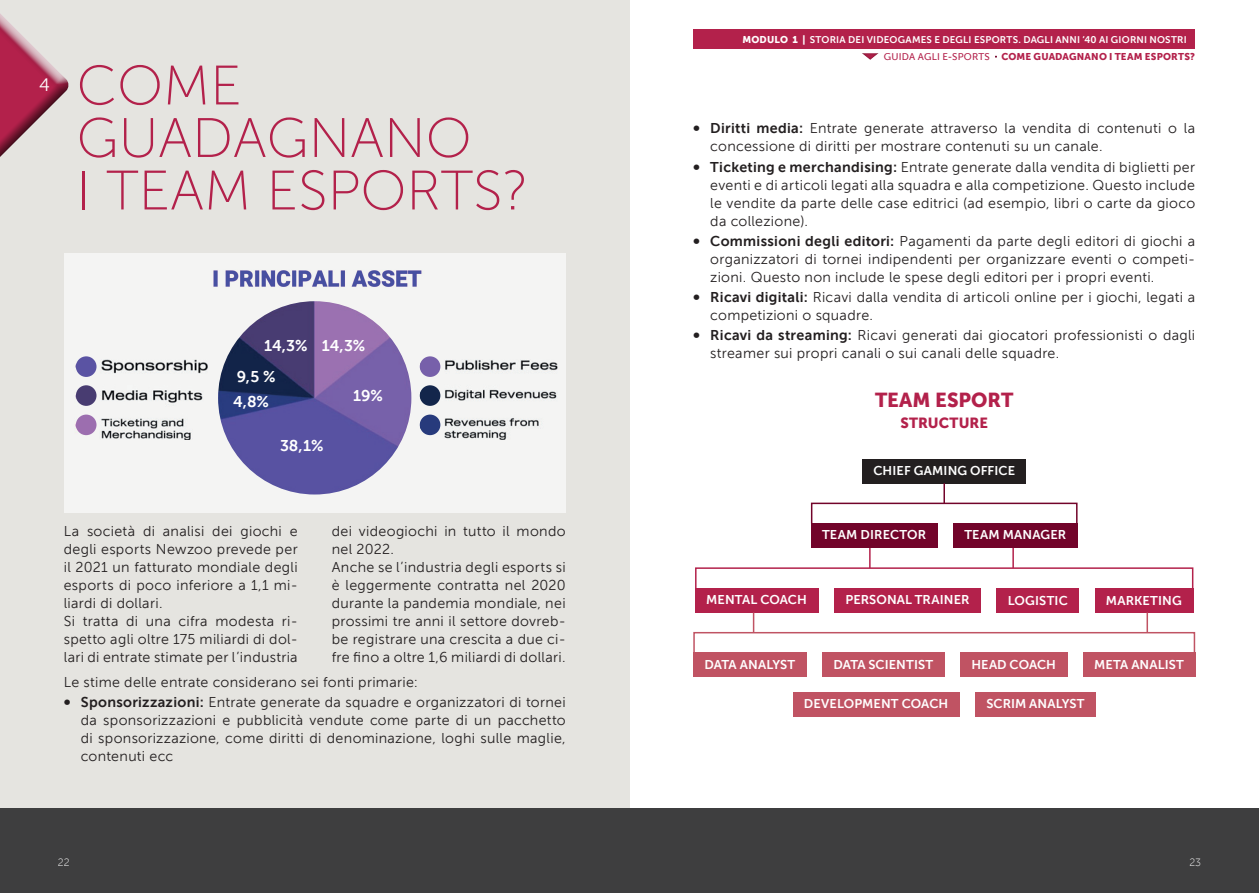
<style>
.page{position:relative;width:1259px;height:893px;background:#fff}
.page>*{position:absolute;margin:0;border:0;box-sizing:border-box;transform-origin:0 0}
.t1{font:55.5px/52.5px "Museo Sans 100";color:#b3214b}
.t2{font:19.95px "Museo Sans 900";color:#b3214b}
.t3{font:18px "Museo Sans 300";color:#fff}
.t4{font:15.75px/31.3px "Museo Sans 700";letter-spacing:-.005em;color:#fff}
.t5{font:14.55px "Museo Sans 900";letter-spacing:.005em;color:#b3214b}
.t6{font:14.25px/18px "Museo Sans 300";letter-spacing:.02em;color:#231f20}
.t7{font:12.75px "Museo Sans 700";letter-spacing:.01em;color:#fff}
.t8{font:10.5px "Museo Sans 100";color:#fff}
.t9{font:9.75px "Museo Sans 700";letter-spacing:.02em;color:#fff}
.t10{font:9.75px "Museo Sans 900";letter-spacing:.02em;color:#b3214b}
.s1{font-family:"Museo Sans 700";font-size:16.5px}
.s2{font-family:"Museo Sans 700"}
.s3{font-family:"Museo Sans 900"}
.s4{font-family:"Museo Sans 500"}
</style>
<div class="page">
<div style="left:0;top:0;width:629px;height:893px;background:#e5e4e0"></div>
<svg style="left:0;top:14px;width:69px;height:143px"></svg>
<div style="left:861px;top:52px;width:19px;height:10px;background:#231f20;opacity:.4"></div>
<div style="left:862px;top:459px;width:164px;height:24px;background:#231f20"></div>
<div style="left:811px;top:523px;width:126px;height:24px;background:#72042a"></div>
<div style="left:953px;top:523px;width:124px;height:25px;background:#72042a"></div>
<div style="left:695px;top:588px;width:123px;height:25px;background:#b3214b"></div>
<div style="left:834px;top:588px;width:147px;height:24px;background:#b3214b"></div>
<div style="left:996px;top:589px;width:83px;height:24px;background:#b3214b"></div>
<div style="left:1094px;top:589px;width:99px;height:24px;background:#b3214b"></div>
<div style="left:811px;top:503px;width:266px;height:21px;border:2px solid #72042a"></div>
<hr style="left:943px;top:483px;width:2px;height:20px;background:#72042a">
<div style="left:695px;top:567px;width:498px;height:22px;border:2px solid #b3214b"></div>
<svg style="left:869px;top:548px;width:1px;height:20px"></svg>
<hr style="left:1012px;top:548px;width:2px;height:20px;background:#b3214b">
<div style="left:693px;top:632px;width:502px;height:21px;border:2px solid #c05363"></div>
<svg style="left:753px;top:612px;width:1px;height:21px"></svg>
<hr style="left:1146px;top:612px;width:2px;height:21px;background:#c05363">
<div style="left:822px;top:653px;width:122px;height:24px;background:#c05363"></div>
<div style="left:960px;top:653px;width:107px;height:24px;background:#c05363"></div>
<div style="left:1083px;top:653px;width:112px;height:24px;background:#c05363"></div>
<div style="left:792px;top:692px;width:167px;height:24px;background:#c05363"></div>
<div style="left:975px;top:692px;width:120px;height:24px;background:#c05363"></div>
<div style="left:693px;top:653px;width:113px;height:24px;background:#c05363"></div>
<div style="left:64px;top:254px;width:502px;height:259px;background:#f4f4f3"></div>
<img style="left:213px;top:270px;width:209px;height:17px">
<img style="left:420px;top:360px;width:137px;height:79px">
<div style="left:420px;top:415px;width:20px;height:20px;background:#273a7c;border-radius:50%"></div>
<div style="left:420px;top:385px;width:20px;height:21px;background:#13264b;border-radius:50%"></div>
<div style="left:420px;top:356px;width:20px;height:21px;background:#7760aa;border-radius:50%"></div>
<img style="left:75px;top:360px;width:133px;height:79px">
<div style="left:76px;top:356px;width:20px;height:21px;background:#5a53a3;border-radius:50%"></div>
<div style="left:76px;top:415px;width:20px;height:20px;background:#9c6eaf;border-radius:50%"></div>
<div style="left:76px;top:385px;width:20px;height:21px;background:#483c71;border-radius:50%"></div>
<img style="left:218px;top:301px;width:193px;height:193px;border-radius:97px">
<div style="left:693px;top:30px;width:502px;height:19px;background:#b3214b"></div>
<div style="left:0;top:808px;width:1259px;height:85px;background:#3e3e3f"></div>
<p class="t3" style="left:39px;top:75px;width:12px">4</p>
<h1 class="t1" style="left:77px;top:60px;width:453px">COME<br>GUADAGNANO<br>I TEAM ESPORTS?</h1>
<p class="t4" style="left:237px;top:329px;width:130px;text-indent:27px">14,3% 14,3%<br>9,5 %</p>
<p class="t4" style="left:233px;top:386px;width:37px">4,8%</p>
<p class="t4" style="left:280px;top:430px;width:45px">38,1%</p>
<p class="t4" style="left:353px;top:380px;width:31px">19%</p>
<p class="t6" style="left:64px;top:522px;width:235px">La società di analisi dei giochi e degli esports Newzoo prevede per il 2021 un fatturato mondiale degli esports di poco inferiore a 1,1 mi&shy;liardi di dollari.<br>Si tratta di una cifra modesta ri&shy;spetto agli oltre 175 miliardi di dol&shy;lari di entrate stimate per l’industria</p>
<p class="t6" style="left:332px;top:522px;width:235px">dei videogiochi in tutto il mondo nel 2022.<br>Anche se l’industria degli esports si è leggermente contratta nel 2020 durante la pandemia mondiale, nei prossimi tre anni il settore dovreb&shy;be registrare una crescita a due ci&shy;fre fino a oltre 1,6 miliardi di dollari.</p>
<p class="t6" style="left:64px;top:673px;width:356px">Le stime delle entrate considerano sei fonti primarie:</p>
<p class="t6" style="left:81px;top:693px;width:486px;text-align:justify;text-indent:-17px"><span class="s1">•</span> <span class="s2">Sponsorizzazioni:</span> Entrate generate da squadre e organizzatori di tornei da sponsorizzazioni e pubblicità vendute come parte di un pacchetto di sponsorizzazione, come diritti di denominazione, loghi sulle maglie, contenuti ecc</p>
<p class="t9" style="left:742px;top:34px;width:446px"><span class="s3">MODULO 1 |</span> STORIA DEI VIDEOGAMES E DEGLI ESPORTS. DAGLI ANNI ‘40 AI GIORNI NOSTRI</p>
<p class="t10" style="left:884px;top:51px;width:313px"><span class="s4">GUIDA AGLI E-SPORTS</span> COME GUADAGNANO I TEAM ESPORTS?</p>
<p class="t6" style="left:710px;top:120px;width:486px;text-indent:-17px"><span class="s1">•</span> <span class="s2">Diritti media:</span> Entrate generate attraverso la vendita di contenuti o la concessione di diritti per mostrare contenuti su un canale.</p>
<p class="t6" style="left:710px;top:158px;width:486px;text-align:justify;text-indent:-17px"><span class="s1">•</span> <span class="s2">Ticketing e merchandising:</span> Entrate generate dalla vendita di biglietti per eventi e di articoli legati alla squadra e alla competizione. Questo include le vendite da parte delle case editrici (ad esempio, libri o carte da gioco da collezione).</p>
<p class="t6" style="left:710px;top:232px;width:486px;text-align:justify;text-indent:-17px"><span class="s1">•</span> <span class="s2">Commissioni degli editori:</span> Pagamenti da parte degli editori di giochi a organizzatori di tornei indipendenti per organizzare eventi o competi&shy;zioni. Questo non include le spese degli editori per i propri eventi.</p>
<p class="t6" style="left:710px;top:288px;width:486px;text-indent:-17px"><span class="s1">•</span> <span class="s2">Ricavi digitali:</span> Ricavi dalla vendita di articoli online per i giochi, legati a competizioni o squadre.</p>
<p class="t6" style="left:710px;top:326px;width:486px;text-indent:-17px"><span class="s1">•</span> <span class="s2">Ricavi da streaming:</span> Ricavi generati dai giocatori professionisti o dagli streamer sui propri canali o sui canali delle squadre.</p>
<h2 class="t2" style="left:875px;top:389px;width:140px">TEAM ESPORT</h2>
<p class="t5" style="left:900px;top:415px;width:89px">STRUCTURE</p>
<p class="t7" style="left:873px;top:463px;width:143px">CHIEF GAMING OFFICE</p>
<p class="t7" style="left:822px;top:528px;width:106px">TEAM DIRECTOR</p>
<p class="t7" style="left:964px;top:528px;width:103px">TEAM MANAGER</p>
<p class="t7" style="left:706px;top:593px;width:102px">MENTAL COACH</p>
<p class="t7" style="left:845px;top:593px;width:126px">PERSONAL TRAINER</p>
<p class="t7" style="left:1007px;top:593px;width:62px">LOGISTIC</p>
<p class="t7" style="left:1106px;top:593px;width:77px">MARKETING</p>
<p class="t7" style="left:704px;top:657px;width:92px">DATA ANALYST</p>
<p class="t7" style="left:833px;top:657px;width:101px">DATA SCIENTIST</p>
<p class="t7" style="left:971px;top:657px;width:86px">HEAD COACH</p>
<p class="t7" style="left:1094px;top:657px;width:91px">META ANALIST</p>
<p class="t7" style="left:804px;top:697px;width:146px">DEVELOPMENT COACH</p>
<p class="t7" style="left:986px;top:697px;width:100px">SCRIM ANALYST</p>
<p class="t8" style="left:58px;top:857px;width:13px">22</p>
<p class="t8" style="left:1189px;top:857px;width:13px">23</p>
</div>
